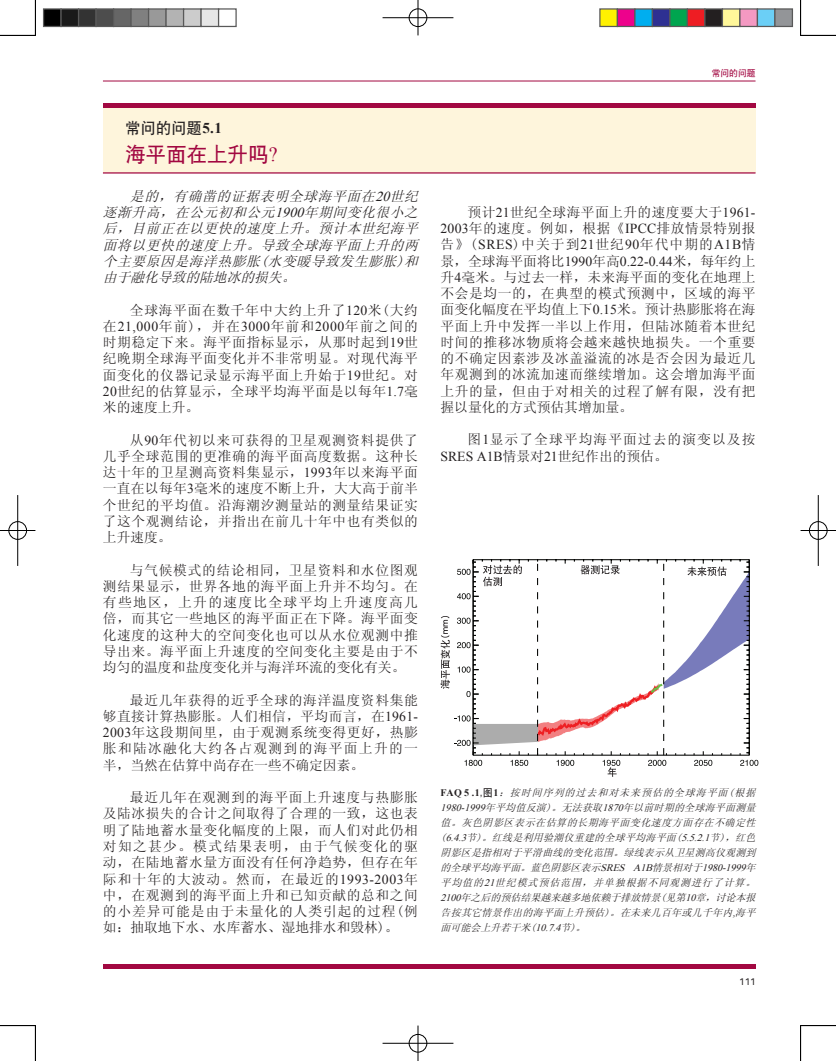
<style>
.page{position:relative;width:836px;height:1061px;background:#fff}
.page>*{position:absolute;margin:0;border:0;box-sizing:border-box;transform-origin:0 0}
.t1{font:20px "SIL Hei Med Jian";letter-spacing:.025em;color:#a20841}
.t2{font:15px "SIL Hei Med Jian";letter-spacing:.025em;color:#231f20}
.t3{font:13.75px/16.2px "Sim Sun";letter-spacing:.045em;color:#231f20;text-align:justify}
.t4{font:italic 13.75px/16.2px "Sim Sun";color:#231f20;text-align:justify}
.t5{font:13.75px/16.2px "Sim Sun";letter-spacing:.08em;color:#231f20}
.t6{font:italic 10px/15px "Sim Sun";color:#231f20;text-align:justify}
.t7{font:10px "SIL Hei Med Jian";color:#231f20}
.t8{font:8.75px "SIL Hei Med Jian";color:#a20841}
.s1{font-family:"Times New Roman";font-weight:700}
.s2{font-family:"Times New Roman"}
.s3{font-family:"Times New Roman";font-weight:700;font-style:normal}
.s4{font-family:"SIL Hei Med Jian";font-style:normal}
</style>
<div class="page">
<hr style="left:103px;top:81px;width:652px;height:1px;background:#a20841">
<div style="left:103px;top:107px;width:652px;height:66px;background:#fef5dc"></div>
<hr style="left:103px;top:103px;width:652px;height:4px;background:#a20841">
<hr style="left:103px;top:172px;width:652px;height:2px;background:#a20841">
<hr style="left:473px;top:559px;width:276px;height:1px;background:#040503">
<svg style="left:440px;top:560px;width:318px;height:217px"></svg>
<div style="left:103px;top:964px;width:652px;height:5px;background:#a20841"></div>
<hr style="left:0;top:35px;width:35px;height:1px;background:#000">
<hr style="left:800px;top:35px;width:36px;height:1px;background:#000">
<hr style="left:0;top:1025px;width:35px;height:1px;background:#000">
<hr style="left:800px;top:1025px;width:36px;height:1px;background:#000">
<hr style="left:35px;top:0;width:1px;height:35px;background:#000">
<hr style="left:35px;top:1025px;width:1px;height:36px;background:#000">
<hr style="left:800px;top:0;width:1px;height:35px;background:#000">
<hr style="left:800px;top:1025px;width:1px;height:36px;background:#000">
<div style="left:408px;top:8px;width:20px;height:19px;border:2px solid #fff;border-radius:50%"></div>
<hr style="left:382px;top:17px;width:71px;height:2px;background:#fff">
<hr style="left:417px;top:0;width:2px;height:35px;background:#fff">
<div style="left:409px;top:9px;width:18px;height:18px;border:1px solid #000;border-radius:50%"></div>
<hr style="left:382px;top:18px;width:71px;height:1px;background:#000">
<hr style="left:418px;top:0;width:1px;height:35px;background:#000">
<div style="left:408px;top:1033px;width:20px;height:20px;border:2px solid #fff;border-radius:50%"></div>
<hr style="left:382px;top:1042px;width:71px;height:2px;background:#fff">
<hr style="left:417px;top:1025px;width:2px;height:36px;background:#fff">
<div style="left:409px;top:1034px;width:18px;height:18px;border:1px solid #000;border-radius:50%"></div>
<hr style="left:382px;top:1043px;width:71px;height:1px;background:#000">
<hr style="left:418px;top:1025px;width:1px;height:36px;background:#000">
<div style="left:8px;top:521px;width:19px;height:19px;border:2px solid #fff;border-radius:50%"></div>
<hr style="left:17px;top:495px;width:2px;height:71px;background:#fff">
<div style="left:9px;top:521px;width:18px;height:18px;border:1px solid #000;border-radius:50%"></div>
<hr style="left:0;top:530px;width:35px;height:1px;background:#000">
<hr style="left:18px;top:495px;width:1px;height:71px;background:#000">
<div style="left:808px;top:521px;width:20px;height:19px;border:2px solid #fff;border-radius:50%"></div>
<hr style="left:817px;top:495px;width:2px;height:71px;background:#fff">
<div style="left:809px;top:521px;width:18px;height:18px;border:1px solid #000;border-radius:50%"></div>
<hr style="left:800px;top:530px;width:36px;height:1px;background:#000">
<hr style="left:818px;top:495px;width:1px;height:71px;background:#000">
<div style="left:44px;top:9px;width:17px;height:17px;background:#000"></div>
<div style="left:43px;top:8px;width:19px;height:19px;border:1px solid #595959"></div>
<div style="left:61px;top:9px;width:18px;height:17px;background:#1a1a1a"></div>
<div style="left:60px;top:8px;width:19px;height:19px;border:1px solid #595959"></div>
<div style="left:79px;top:9px;width:17px;height:17px;background:#333"></div>
<div style="left:78px;top:8px;width:19px;height:19px;border:1px solid #595959"></div>
<div style="left:96px;top:9px;width:18px;height:17px;background:#4d4d4d"></div>
<div style="left:95px;top:8px;width:19px;height:19px;border:1px solid #595959"></div>
<div style="left:114px;top:9px;width:17px;height:17px;background:#666"></div>
<div style="left:113px;top:8px;width:19px;height:19px;border:1px solid #595959"></div>
<div style="left:131px;top:9px;width:18px;height:17px;background:#808080"></div>
<div style="left:130px;top:8px;width:19px;height:19px;border:1px solid #595959"></div>
<div style="left:149px;top:9px;width:17px;height:17px;background:#999"></div>
<div style="left:148px;top:8px;width:19px;height:19px;border:1px solid #595959"></div>
<div style="left:166px;top:9px;width:18px;height:17px;background:#b3b3b3"></div>
<div style="left:165px;top:8px;width:19px;height:19px;border:1px solid #595959"></div>
<div style="left:184px;top:9px;width:17px;height:17px;background:#ccc"></div>
<div style="left:183px;top:8px;width:19px;height:19px;border:1px solid #595959"></div>
<div style="left:201px;top:9px;width:18px;height:17px;background:#e6e6e6"></div>
<div style="left:200px;top:8px;width:19px;height:19px;border:1px solid #595959"></div>
<div style="left:218px;top:8px;width:19px;height:19px;border:1px solid #595959"></div>
<div style="left:600px;top:9px;width:17px;height:17px;background:#fff101"></div>
<div style="left:599px;top:8px;width:19px;height:19px;border:1px solid #595959"></div>
<div style="left:617px;top:9px;width:18px;height:17px;background:#ed028c"></div>
<div style="left:617px;top:8px;width:18px;height:19px;border:1px solid #595959"></div>
<div style="left:635px;top:9px;width:17px;height:17px;background:#00aeef"></div>
<div style="left:634px;top:8px;width:19px;height:19px;border:1px solid #595959"></div>
<div style="left:652px;top:9px;width:18px;height:17px;background:#2e3092"></div>
<div style="left:652px;top:8px;width:18px;height:19px;border:1px solid #595959"></div>
<div style="left:670px;top:9px;width:17px;height:17px;background:#00a54f"></div>
<div style="left:669px;top:8px;width:19px;height:19px;border:1px solid #595959"></div>
<div style="left:687px;top:9px;width:18px;height:17px;background:#ee1d23"></div>
<div style="left:687px;top:8px;width:18px;height:19px;border:1px solid #595959"></div>
<div style="left:705px;top:9px;width:17px;height:17px;background:#231f20"></div>
<div style="left:704px;top:8px;width:19px;height:19px;border:1px solid #595959"></div>
<div style="left:722px;top:9px;width:18px;height:17px;background:#fff79a"></div>
<div style="left:722px;top:8px;width:18px;height:19px;border:1px solid #595959"></div>
<div style="left:740px;top:9px;width:17px;height:17px;background:#f499c2"></div>
<div style="left:739px;top:8px;width:19px;height:19px;border:1px solid #595959"></div>
<div style="left:757px;top:9px;width:18px;height:17px;background:#6bcff6"></div>
<div style="left:757px;top:8px;width:18px;height:19px;border:1px solid #595959"></div>
<div style="left:775px;top:9px;width:17px;height:17px;background:#939598"></div>
<div style="left:774px;top:8px;width:19px;height:19px;border:1px solid #595959"></div>
<p class="t2" style="left:125px;top:118px;width:98px">常问的问题<span class="s1">5.1</span></p>
<h1 class="t1" style="left:125px;top:141px;width:154px">海平面在上升吗<span class="s2">?</span></h1>
<p class="t4" style="left:103px;top:188px;width:320px;text-indent:27px">是的，有确凿的证据表明全球海平面在<span class="s2">20</span>世纪逐渐升高，在公元初和公元<span class="s2">1900</span>年期间变化很小之后，目前正在以更快的速度上升。预计本世纪海平面将以更快的速度上升。导致全球海平面上升的两个主要原因是海洋热膨胀(水变暖导致发生膨胀)和由于融化导致的陆地冰的损失。</p>
<p class="t3" style="left:103px;top:302px;width:317px;text-indent:27px">全球海平面在数千年中大约上升了<span class="s2">120</span>米(大约在<span class="s2">21,000</span>年前)，并在<span class="s2">3000</span>年前和<span class="s2">2000</span>年前之间的时期稳定下来。海平面指标显示，从那时起到<span class="s2">19</span>世纪晚期全球海平面变化并不非常明显。对现代海平面变化的仪器记录显示海平面上升始于<span class="s2">19</span>世纪。对<span class="s2">20</span>世纪的估算显示，全球平均海平面是以每年<span class="s2">1.7</span>毫米的速度上升。</p>
<p class="t3" style="left:103px;top:432px;width:317px;text-indent:27px">从<span class="s2">90</span>年代初以来可获得的卫星观测资料提供了几乎全球范围的更准确的海平面高度数据。这种长达十年的卫星测高资料集显示，<span class="s2">1993</span>年以来海平面一直在以每年<span class="s2">3</span>毫米的速度不断上升，大大高于前半个世纪的平均值。沿海潮汐测量站的测量结果证实了这个观测结论，并指出在前几十年中也有类似的上升速度。</p>
<p class="t3" style="left:103px;top:562px;width:317px;text-indent:27px">与气候模式的结论相同，卫星资料和水位图观测结果显示，世界各地的海平面上升并不均匀。在有些地区，上升的速度比全球平均上升速度高几倍，而其它一些地区的海平面正在下降。海平面变化速度的这种大的空间变化也可以从水位观测中推导出来。海平面上升速度的空间变化主要是由于不均匀的温度和盐度变化并与海洋环流的变化有关。</p>
<p class="t3" style="left:103px;top:692px;width:317px;text-indent:27px">最近几年获得的近乎全球的海洋温度资料集能够直接计算热膨胀。人们相信，平均而言，在<span class="s2">1961- 2003</span>年这段期间里，由于观测系统变得更好，热膨胀和陆冰融化大约各占观测到的海平面上升的一半，当然在估算中尚存在一些不确定因素。</p>
<p class="t3" style="left:103px;top:789px;width:317px;text-indent:27px">最近几年在观测到的海平面上升速度与热膨胀及陆冰损失的合计之间取得了合理的一致，这也表明了陆地蓄水量变化幅度的上限，而人们对此仍相对知之甚少。模式结果表明，由于气候变化的驱动，在陆地蓄水量方面没有任何净趋势，但存在年际和十年的大波动。然而，在最近的<span class="s2">1993-2003</span>年中，在观测到的海平面上升和已知贡献的总和之间的小差异可能是由于未量化的人类引起的过程(例如：抽取地下水、水库蓄水、湿地排水和毁林)。</p>
<p class="t8" style="left:712px;top:68px;width:45px">常问的问题</p>
<p class="t3" style="left:440px;top:204px;width:317px;text-indent:27px">预计<span class="s2">21</span>世纪全球海平面上升的速度要大于<span class="s2">1961- 2003</span>年的速度。例如，根据《<span class="s2">IPCC</span>排放情景特别报告》(<span class="s2">SRES</span>)中关于到<span class="s2">21</span>世纪<span class="s2">90</span>年代中期的<span class="s2">A1B</span>情景，全球海平面将比<span class="s2">1990</span>年高<span class="s2">0.22-0.44</span>米，每年约上升<span class="s2">4</span>毫米。与过去一样，未来海平面的变化在地理上不会是均一的，在典型的模式预测中，区域的海平面变化幅度在平均值上下<span class="s2">0.15</span>米。预计热膨胀将在海平面上升中发挥一半以上作用，但陆冰随着本世纪时间的推移冰物质将会越来越快地损失。一个重要的不确定因素涉及冰盖溢流的冰是否会因为最近几年观测到的冰流加速而继续增加。这会增加海平面上升的量，但由于对相关的过程了解有限，没有把握以量化的方式预估其增加量。</p>
<p class="t5" style="left:440px;top:431px;width:316px;text-indent:27px">图<span class="s2">1</span>显示了全球平均海平面过去的演变以及按<br><span class="s2">SRES A1B</span>情景对<span class="s2">21</span>世纪作出的预估。</p>
<p class="t6" style="left:440px;top:785px;width:319px"><span class="s3">FA Q 5 . 1</span> <span class="s4">, 图</span> <span class="s3">1</span> ：按时间序列的过去和对未来预估的全球海平面(根据<span class="s2">1980-1999</span>年平均值反演)。无法获取<span class="s2">1870</span>年以前时期的全球海平面测量值。灰色阴影区表示在估算的长期海平面变化速度方面存在不确定性(<span class="s2">6.4.3</span>节)。红线是利用验潮仪重建的全球平均海平面(<span class="s2">5.5.2.1</span>节)，红色阴影区是指相对于平滑曲线的变化范围。绿线表示从卫星测高仪观测到的全球平均海平面。蓝色阴影区表示<span class="s2">SRES A1B</span>情景相对于<span class="s2">1980-1999</span>年平均值的<span class="s2">21</span>世纪模式预估范围，并单独根据不同观测进行了计算。<span class="s2">2100</span>年之后的预估结果越来越多地依赖于排放情景(见第<span class="s2">10</span>章，讨论本报告按其它情景作出的海平面上升预估)。在未来几百年或几千年内<span class="s2">,</span>海平面可能会上升若干米(<span class="s2">10.7.4</span>节)。</p>
<p class="t7" style="left:739px;top:975px;width:18px">111</p>
</div>
